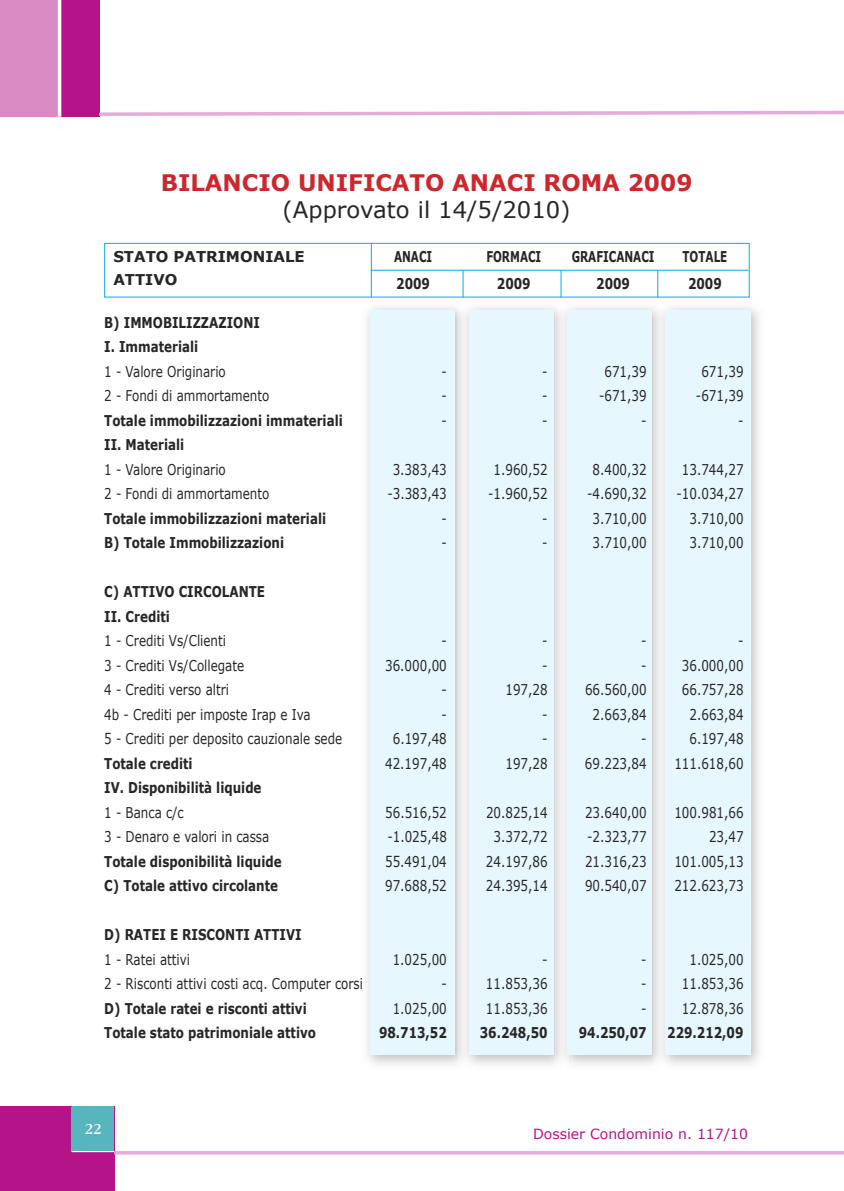
<style>
.page{position:relative;width:844px;height:1191px;background:#fff}
.page>*{position:absolute;margin:0;border:0;box-sizing:border-box;transform-origin:0 0}
.t1{font:700 22.75px "Verdana";color:#cc272d}
.t2{font:22.75px "Verdana";color:#272627}
.t3{font:15.75px "Garamond IT Cby BT";color:#fff}
.t4{font:14.88px "Verdana";color:#272627;scale:.8 1}
.t5{font:700 14.88px/24.5px "Verdana";color:#272627;scale:.8 1}
.t6{font:700 14.88px "Verdana";color:#272627;scale:.7 1}
.t7{font:700 14.88px "Verdana";color:#272627}
.t8{font:14px "Verdana";color:#b51488}
</style>
<div class="page">
<div style="left:0;top:0;width:99px;height:116px;background:#b51488"></div>
<div style="left:0;top:0;width:59px;height:116px;background:#da8ac3"></div>
<hr style="left:58px;top:0;width:3px;height:117px;background:#fff">
<div style="left:0;top:1106px;width:114px;height:85px;background:#b51488"></div>
<hr style="left:72px;top:1150px;width:42px;height:2px;background:#fff">
<hr style="left:72px;top:1106px;width:1px;height:45px;background:#fff">
<div style="left:73px;top:1106px;width:41px;height:45px;background:#57b6bd"></div>
<hr style="left:114px;top:1151px;width:729px;height:3px;background:#e5add5">
<img style="left:670px;top:307px;width:89px;height:758px">
<div style="left:665px;top:310px;width:85px;height:745px;background:#e6f7fd"></div>
<img style="left:572px;top:307px;width:98px;height:758px">
<img style="left:665px;top:310px;width:5px;height:745px">
<div style="left:567px;top:310px;width:84px;height:745px;background:#e6f7fd"></div>
<img style="left:474px;top:307px;width:98px;height:758px">
<img style="left:567px;top:310px;width:5px;height:745px">
<div style="left:469px;top:310px;width:84px;height:745px;background:#e6f7fd"></div>
<img style="left:367px;top:307px;width:107px;height:758px">
<img style="left:469px;top:310px;width:5px;height:745px">
<div style="left:370px;top:310px;width:85px;height:745px;background:#e6f7fd"></div>
<div style="left:104px;top:243px;width:645px;height:54px;border:1px solid #00aded"></div>
<hr style="left:371px;top:243px;width:1px;height:54px;background:#00aded">
<svg style="left:462px;top:271px;width:1px;height:26px"></svg>
<svg style="left:657px;top:271px;width:1px;height:26px"></svg>
<svg style="left:560px;top:271px;width:1px;height:26px"></svg>
<hr style="left:370px;top:270px;width:378px;height:1px;background:#00aded">
<svg style="left:96px;top:109px;width:747px;height:8px"></svg>
<h1 class="t1" style="left:161px;top:168px;width:533px">BILANCIO UNIFICATO ANACI ROMA 2009</h1>
<h1 class="t2" style="left:282px;top:195px;width:289px">(Approvato il 14/5/2010)</h1>
<p class="t7" style="left:113px;top:247px;width:193px">STATO PATRIMONIALE</p>
<p class="t6" style="left:394px;top:247px;width:56px">ANACI</p>
<p class="t6" style="left:486px;top:247px;width:80px">FORMACI</p>
<p class="t6" style="left:571px;top:247px;width:120px">GRAFICANACI</p>
<p class="t6" style="left:682px;top:247px;width:66px">TOTALE</p>
<p class="t7" style="left:113px;top:270px;width:65px">ATTIVO</p>
<p class="t5" style="left:396px;top:271px;width:44px">2009</p>
<p class="t5" style="left:497px;top:271px;width:44px">2009</p>
<p class="t5" style="left:596px;top:271px;width:44px">2009</p>
<p class="t5" style="left:687px;top:271px;width:44px">2009</p>
<p class="t5" style="left:104px;top:309px;width:196px">B) IMMOBILIZZAZIONI<br>I. Immateriali</p>
<p class="t4" style="left:104px;top:362px;width:153px">1 - Valore Originario</p>
<p class="t4" style="left:441px;top:362px;width:8px">-</p>
<p class="t4" style="left:542px;top:362px;width:8px">-</p>
<p class="t4" style="left:604px;top:362px;width:54px">671,39</p>
<p class="t4" style="left:701px;top:362px;width:54px">671,39</p>
<p class="t4" style="left:104px;top:386px;width:208px">2 - Fondi di ammortamento</p>
<p class="t4" style="left:441px;top:386px;width:8px">-</p>
<p class="t4" style="left:542px;top:386px;width:8px">-</p>
<p class="t4" style="left:599px;top:386px;width:61px">-671,39</p>
<p class="t4" style="left:695px;top:386px;width:61px">-671,39</p>
<p class="t5" style="left:104px;top:407px;width:299px">Totale immobilizzazioni immateriali</p>
<p class="t4" style="left:441px;top:411px;width:8px">-</p>
<p class="t4" style="left:542px;top:411px;width:8px">-</p>
<p class="t4" style="left:641px;top:411px;width:8px">-</p>
<p class="t4" style="left:738px;top:411px;width:8px">-</p>
<p class="t5" style="left:104px;top:432px;width:101px">II. Materiali</p>
<p class="t4" style="left:104px;top:460px;width:153px">1 - Valore Originario</p>
<p class="t4" style="left:392px;top:460px;width:69px">3.383,43</p>
<p class="t4" style="left:493px;top:460px;width:69px">1.960,52</p>
<p class="t4" style="left:592px;top:460px;width:69px">8.400,32</p>
<p class="t4" style="left:681px;top:460px;width:79px">13.744,27</p>
<p class="t4" style="left:104px;top:484px;width:208px">2 - Fondi di ammortamento</p>
<p class="t4" style="left:387px;top:484px;width:76px">-3.383,43</p>
<p class="t4" style="left:488px;top:484px;width:76px">-1.960,52</p>
<p class="t4" style="left:587px;top:484px;width:76px">-4.690,32</p>
<p class="t4" style="left:676px;top:484px;width:85px">-10.034,27</p>
<p class="t5" style="left:104px;top:505px;width:279px">Totale immobilizzazioni materiali</p>
<p class="t4" style="left:441px;top:509px;width:8px">-</p>
<p class="t4" style="left:542px;top:509px;width:8px">-</p>
<p class="t4" style="left:592px;top:509px;width:69px">3.710,00</p>
<p class="t4" style="left:689px;top:509px;width:69px">3.710,00</p>
<p class="t5" style="left:104px;top:530px;width:226px">B) Totale Immobilizzazioni</p>
<p class="t4" style="left:441px;top:533px;width:8px">-</p>
<p class="t4" style="left:542px;top:533px;width:8px">-</p>
<p class="t4" style="left:592px;top:533px;width:69px">3.710,00</p>
<p class="t4" style="left:689px;top:533px;width:69px">3.710,00</p>
<p class="t5" style="left:104px;top:579px;width:202px">C) ATTIVO CIRCOLANTE<br>II. Crediti</p>
<p class="t4" style="left:104px;top:631px;width:154px">1 - Crediti Vs/Clienti</p>
<p class="t4" style="left:441px;top:631px;width:8px">-</p>
<p class="t4" style="left:542px;top:631px;width:8px">-</p>
<p class="t4" style="left:641px;top:631px;width:8px">-</p>
<p class="t4" style="left:738px;top:631px;width:8px">-</p>
<p class="t4" style="left:104px;top:656px;width:176px">3 - Crediti Vs/Collegate</p>
<p class="t4" style="left:385px;top:656px;width:79px">36.000,00</p>
<p class="t4" style="left:542px;top:656px;width:8px">-</p>
<p class="t4" style="left:641px;top:656px;width:129px">- 36.000,00</p>
<p class="t4" style="left:104px;top:680px;width:158px">4 - Crediti verso altri</p>
<p class="t4" style="left:441px;top:680px;width:8px">-</p>
<p class="t4" style="left:505px;top:680px;width:54px">197,28</p>
<p class="t4" style="left:585px;top:680px;width:79px">66.560,00</p>
<p class="t4" style="left:681px;top:680px;width:79px">66.757,28</p>
<p class="t4" style="left:104px;top:705px;width:259px">4b - Crediti per imposte Irap e Iva</p>
<p class="t4" style="left:441px;top:705px;width:8px">-</p>
<p class="t4" style="left:542px;top:705px;width:8px">-</p>
<p class="t4" style="left:592px;top:705px;width:69px">2.663,84</p>
<p class="t4" style="left:689px;top:705px;width:69px">2.663,84</p>
<p class="t4" style="left:104px;top:729px;width:299px">5 - Crediti per deposito cauzionale sede</p>
<p class="t4" style="left:392px;top:729px;width:69px">6.197,48</p>
<p class="t4" style="left:542px;top:729px;width:8px">-</p>
<p class="t4" style="left:641px;top:729px;width:8px">-</p>
<p class="t4" style="left:689px;top:729px;width:69px">6.197,48</p>
<p class="t5" style="left:104px;top:750px;width:112px">Totale crediti</p>
<p class="t4" style="left:385px;top:754px;width:79px">42.197,48</p>
<p class="t4" style="left:505px;top:754px;width:54px">197,28</p>
<p class="t4" style="left:585px;top:754px;width:79px">69.223,84</p>
<p class="t4" style="left:674px;top:754px;width:88px">111.618,60</p>
<p class="t5" style="left:104px;top:775px;width:198px">IV. Disponibilità liquide</p>
<p class="t4" style="left:104px;top:803px;width:101px">1 - Banca c/c</p>
<p class="t4" style="left:385px;top:803px;width:79px">56.516,52</p>
<p class="t4" style="left:486px;top:803px;width:79px">20.825,14</p>
<p class="t4" style="left:585px;top:803px;width:79px">23.640,00</p>
<p class="t4" style="left:674px;top:803px;width:88px">100.981,66</p>
<p class="t4" style="left:104px;top:827px;width:208px">3 - Denaro e valori in cassa</p>
<p class="t4" style="left:387px;top:827px;width:76px">-1.025,48</p>
<p class="t4" style="left:493px;top:827px;width:69px">3.372,72</p>
<p class="t4" style="left:587px;top:827px;width:76px">-2.323,77</p>
<p class="t4" style="left:708px;top:827px;width:45px">23,47</p>
<p class="t5" style="left:104px;top:848px;width:223px">Totale disponibilità liquide</p>
<p class="t4" style="left:385px;top:852px;width:79px">55.491,04</p>
<p class="t4" style="left:486px;top:852px;width:79px">24.197,86</p>
<p class="t4" style="left:585px;top:852px;width:79px">21.316,23</p>
<p class="t4" style="left:674px;top:852px;width:88px">101.005,13</p>
<p class="t5" style="left:104px;top:873px;width:219px">C) Totale attivo circolante</p>
<p class="t4" style="left:385px;top:876px;width:79px">97.688,52</p>
<p class="t4" style="left:486px;top:876px;width:79px">24.395,14</p>
<p class="t4" style="left:585px;top:876px;width:79px">90.540,07</p>
<p class="t4" style="left:674px;top:876px;width:88px">212.623,73</p>
<p class="t5" style="left:104px;top:922px;width:248px">D) RATEI E RISCONTI ATTIVI</p>
<p class="t4" style="left:104px;top:950px;width:109px">1 - Ratei attivi</p>
<p class="t4" style="left:392px;top:950px;width:69px">1.025,00</p>
<p class="t4" style="left:542px;top:950px;width:8px">-</p>
<p class="t4" style="left:641px;top:950px;width:8px">-</p>
<p class="t4" style="left:689px;top:950px;width:69px">1.025,00</p>
<p class="t4" style="left:104px;top:974px;width:325px">2 - Risconti attivi costi acq. Computer corsi</p>
<p class="t4" style="left:441px;top:974px;width:8px">-</p>
<p class="t4" style="left:486px;top:974px;width:79px">11.853,36</p>
<p class="t4" style="left:641px;top:974px;width:129px">- 11.853,36</p>
<p class="t5" style="left:104px;top:995px;width:254px">D) Totale ratei e risconti attivi</p>
<p class="t4" style="left:392px;top:999px;width:69px">1.025,00</p>
<p class="t4" style="left:486px;top:999px;width:79px">11.853,36</p>
<p class="t4" style="left:641px;top:999px;width:129px">- 12.878,36</p>
<p class="t5" style="left:104px;top:1020px;width:266px">Totale stato patrimoniale attivo</p>
<p class="t5" style="left:379px;top:1020px;width:86px">98.713,52</p>
<p class="t5" style="left:479px;top:1020px;width:86px">36.248,50</p>
<p class="t5" style="left:578px;top:1020px;width:86px">94.250,07</p>
<p class="t5" style="left:667px;top:1020px;width:97px">229.212,09</p>
<p class="t3" style="left:85px;top:1122px;width:19px">22</p>
<p class="t8" style="left:533px;top:1124px;width:216px">Dossier Condominio n. 117/10</p>
</div>
